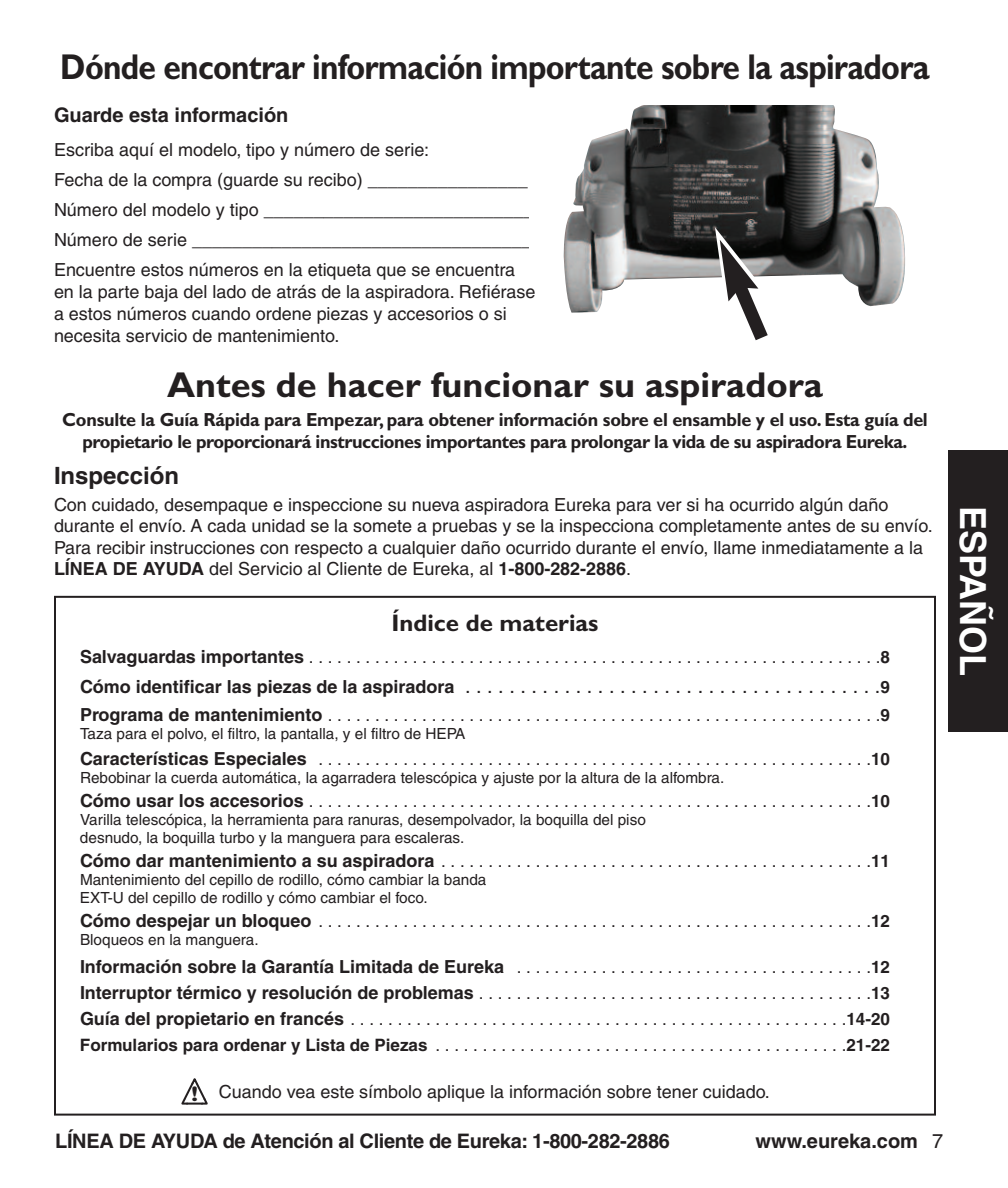
<style>
.page{position:relative;width:1008px;height:1188px;background:#fff}
.page>*{position:absolute;margin:0;border:0;box-sizing:border-box;transform-origin:0 0}
.t1{font:700 36px "Gill Sans";letter-spacing:-.02em;color:#231f20;scale:.88 1}
.t2{font:700 36px "Gill Sans";color:#231f20}
.t3{font:700 36px "Helvetica";color:#fff}
.t4{font:700 24px "Gill Sans";color:#231f20}
.t5{font:700 23.8px "Helvetica";color:#231f20}
.t6{font:700 20px "Helvetica";letter-spacing:-.015em;color:#231f20}
.t7{font:700 19px/22px "Gill Sans";letter-spacing:-.02em;color:#231f20;text-align:center;scale:.95 1}
.t8{font:18px/30px "Helvetica";color:#231f20}
.t9{font:700 18px "Helvetica";color:#231f20}
.t10{font:17px/26px "Helvetica";color:#231f20;text-align:justify}
.t11{font:15.4px/18px "Helvetica";color:#231f20}
.s1{font-weight:700}
.s2{font-weight:700;font-size:18px}
.s3{font-weight:400;font-size:20px}
.s4{font-size:17px}
.s5{font-weight:400;font-size:17px}
.s6{font-family:"Gill Sans";font-weight:700;font-size:21.2px}
.s7{font-weight:400}
</style>
<div class="page">
<svg style="left:181px;top:1078px;width:27px;height:27px"></svg>
<div style="left:949px;top:450px;width:59px;height:282px;background:#231f20"></div>
<img style="left:564px;top:105px;width:341px;height:208px">
<svg style="left:715px;top:227px;width:67px;height:114px"></svg>
<h1 class="t1" style="left:60px;top:53px;width:989px">Dónde encontrar información importante sobre la aspiradora</h1>
<p class="t6" style="left:54px;top:107px;width:236px">Guarde esta información</p>
<p class="t8" style="left:54px;top:136px;width:481px">Escriba aquí el modelo, tipo y número de serie:<br>Fecha de la compra (guarde su recibo) ________________ Número del modelo y tipo ___________________________ Número de serie __________________________________ Encuentre estos números en la etiqueta que se encuentra</p>
<p class="t8" style="left:54px;top:282px;width:483px;line-height:22px">en la parte baja del lado de atrás de la aspiradora. Refiérase a estos números cuando ordene piezas y accesorios o si necesita servicio de mantenimiento.</p>
<h1 class="t2" style="left:167px;top:371px;width:657px">Antes de hacer funcionar su aspiradora</h1>
<p class="t7" style="left:62px;top:410px;width:913px">Consulte la Guía Rápida para Empezar, para obtener información sobre el ensamble y el uso. Esta guía del propietario le proporcionará instrucciones importantes para prolongar la vida de su aspiradora Eureka.</p>
<h3 class="t5" style="left:54px;top:467px;width:127px">Inspección</h3>
<p class="t8" style="left:54px;top:495px;width:880px;line-height:21.6px">Con cuidado, desempaque e inspeccione su nueva aspiradora Eureka para ver si ha ocurrido algún daño durante el envío. A cada unidad se la somete a pruebas y se la inspecciona completamente antes de su envío.<br>Para recibir instrucciones con respecto a cualquier daño ocurrido durante el envío, llame inmediatamente a la <span class="s1">LÍNEA DE AYUDA</span> del Servicio al Cliente de Eureka, al <span class="s1">1-800-282-2886</span>.</p>
<h1 class="t3" style="left:986px;top:506px;width:172px;rotate:90deg">ESPAÑOL</h1>
<h2 class="t4" style="left:391px;top:614px;width:209px">Índice de materias</h2>
<p class="t10" style="left:80px;top:645px;width:812px"><span class="s2">Salvaguardasimportantes</span>.............................................................<span class="s1">8</span></p>
<p class="t9" style="left:80px;top:680px;width:812px">Cómoidentificarlaspiezasdelaaspiradora <span class="s3">......................................</span><span class="s4">9</span></p>
<p class="t10" style="left:80px;top:703px;width:812px"><span class="s2">Programademantenimiento</span>...........................................................<span class="s1">9</span></p>
<p class="t11" style="left:80px;top:726px;width:387px">Taza para el polvo, el filtro, la pantalla, y el filtro de HEPA</p>
<p class="t10" style="left:80px;top:747px;width:812px"><span class="s2">CaracterísticasEspeciales</span> ...........................................................<span class="s1">10</span></p>
<p class="t11" style="left:80px;top:770px;width:646px">Rebobinar la cuerda automática, la agarradera telescópica y ajuste por la altura de la alfombra.</p>
<p class="t10" style="left:80px;top:789px;width:812px"><span class="s2">Cómousarlosaccesorios</span>............................................................<span class="s1">10</span></p>
<p class="t11" style="left:80px;top:812px;width:567px">Varilla telescópica, la herramienta para ranuras, desempolvador, la boquilla del piso desnudo, la boquilla turbo y la manguera para escaleras.</p>
<p class="t10" style="left:80px;top:849px;width:812px"><span class="s2">Cómodarmantenimientoasuaspiradora</span> ..............................................<span class="s1">11</span></p>
<p class="t11" style="left:80px;top:872px;width:408px">Mantenimiento del cepillo de rodillo, cómo cambiar la banda<br>EXT-U del cepillo de rodillo y cómo cambiar el foco.</p>
<p class="t10" style="left:80px;top:909px;width:812px"><span class="s2">Cómodespejarunbloqueo</span> ...........................................................<span class="s1">12</span></p>
<p class="t11" style="left:80px;top:932px;width:180px">Bloqueos en la manguera.</p>
<p class="t9" style="left:80px;top:960px;width:812px">InformaciónsobrelaGarantíaLimitadadeEureka <span class="s5">......................................</span><span class="s4">12</span></p>
<p class="t10" style="left:80px;top:981px;width:812px"><span class="s2">Interruptortérmicoyresolucióndeproblemas</span>..........................................<span class="s1">13<br></span><span class="s2">Guíadelpropietarioenfrancés</span>.....................................................<span class="s1">14-20<br>FormulariosparaordenaryListadePiezas</span> ............................................<span class="s1">21-22</span></p>
<p class="t8" style="left:191px;top:1079px;width:580px"><span class="s6">!</span> Cuando vea este símbolo aplique la información sobre tener cuidado.</p>
<p class="t6" style="left:55px;top:1134px;width:616px">LÍNEA DE AYUDA de Atención al Cliente de Eureka: 1-800-282-2886</p>
<p class="t6" style="left:756px;top:1134px;width:189px">www.eureka.com <span class="s7">7</span></p>
</div>
